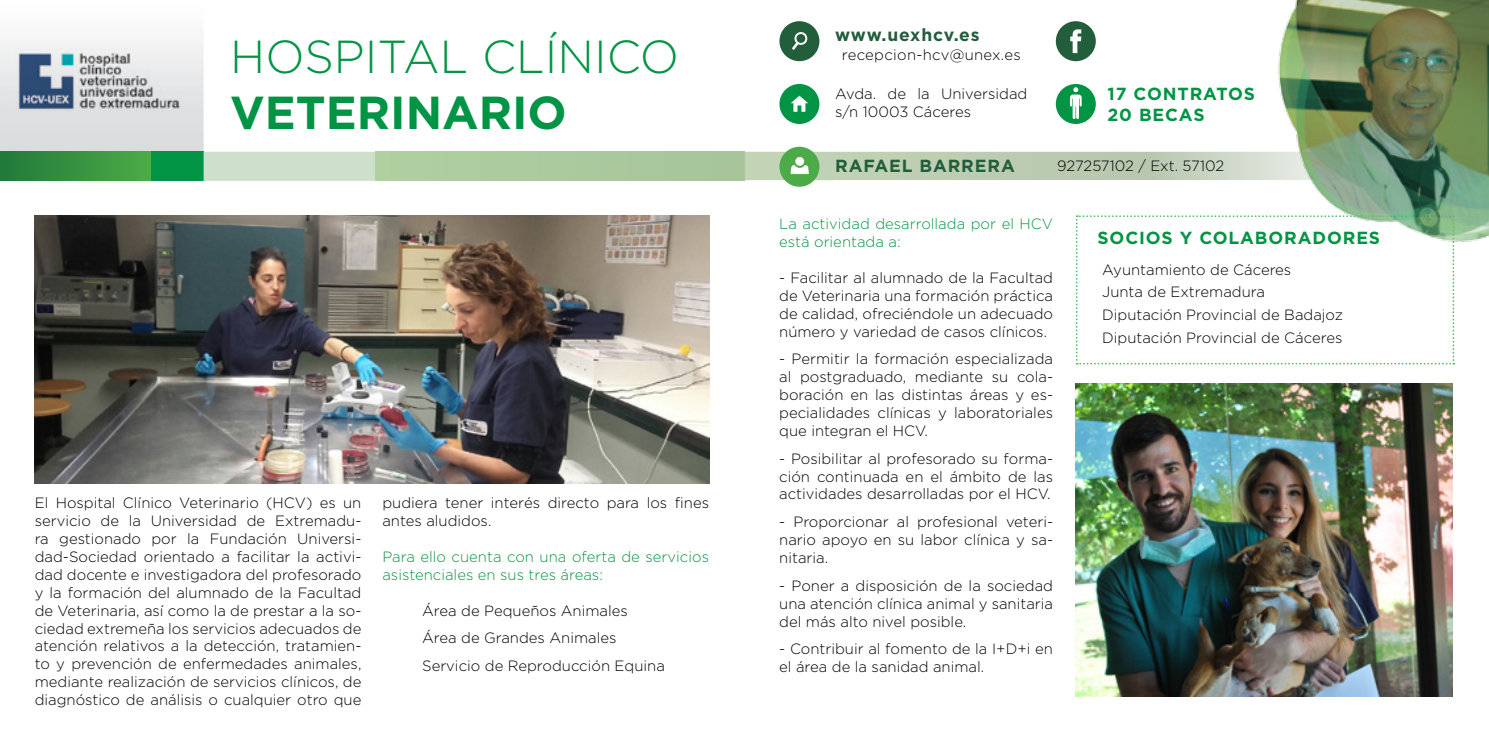
<style>
.page{position:relative;width:1489px;height:745px;background:#fff}
.page>*{position:absolute;margin:0;border:0;box-sizing:border-box;transform-origin:0 0}
.t1{font:300 46.2px "Gotham";color:#009444}
.t2{font:700 46.2px "Gotham";color:#009444}
.t3{font:700 17.5px/21px "Gotham";letter-spacing:.05em;color:#009444}
.t4{font:700 17.5px "Gotham";letter-spacing:.05em;color:#225d3c}
.t5{font:300 14.88px/17.8px "Gotham";color:#000;text-align:justify}
.t6{font:300 14.88px/17.8px "Gotham";color:#0b9444}
.t7{font:300 14.88px "Gotham";letter-spacing:.02em;color:#000}
</style>
<div class="page">
<img style="left:0;top:38px;width:204px;height:114px">
<div style="left:0;top:152px;width:203px;height:29px;background:#009444"></div>
<div style="left:0;top:152px;width:150px;height:28px;background:linear-gradient(to right,#22793a,#4cab46)"></div>
<img style="left:1075px;top:383px;width:377px;height:313px">
<svg style="left:1075px;top:215px;width:379px;height:149px"></svg>
<img style="left:15px;top:49px;width:169px;height:64px">
<div style="left:779px;top:147px;width:40px;height:40px;background:#4cab48;border-radius:50%"></div>
<svg style="left:203px;top:152px;width:1015px;height:29px;background:#b7cead"></svg>
<div style="left:795px;top:157px;width:9px;height:9px;background:#fff;border-radius:50%"></div>
<div style="left:779px;top:21px;width:40px;height:40px;background:#225d3c;border-radius:50%"></div>
<svg style="left:792px;top:32px;width:16px;height:18px"></svg>
<div style="left:779px;top:84px;width:40px;height:40px;background:#009444;border-radius:50%"></div>
<svg style="left:790px;top:96px;width:18px;height:16px"></svg>
<div style="left:1055px;top:84px;width:40px;height:40px;background:#009444;border-radius:50%"></div>
<svg style="left:1069px;top:87px;width:12px;height:32px"></svg>
<div style="left:1055px;top:21px;width:40px;height:40px;background:#225d3c;border-radius:50%"></div>
<svg style="left:1070px;top:29px;width:11px;height:24px"></svg>
<img style="left:35px;top:215px;width:674px;height:267px">
<img style="left:1218px;top:0;width:270px;height:290px">
<h1 class="t1" style="left:230px;top:32px;width:65px">Hospital</h1>
<h1 class="t1" style="left:482px;top:32px;width:105px">Clínico</h1>
<h1 class="t2" style="left:230px;top:85px;width:338px">VETERI NARIO</h1>
<p class="t5" style="left:35px;top:493px;width:328px">El Hospital Clínico Veterinario (HCV) es un servicio de la Universidad de Extremadu&shy;ra gestionado por la Fundación Universi&shy;dad-Sociedad orientado a facilitar la activi&shy;dad docente e investigadora del profesorado y la formación del alumnado de la Facultad de Veterinaria, así como la de prestar a la so&shy;ciedad extremeña los servicios adecuados de atención relativos a la detección, tratamien&shy;to y prevención de enfermedades animales, mediante realización de servicios clínicos, de diagnóstico de análisis o cualquier otro que</p>
<p class="t5" style="left:382px;top:493px;width:328px">pudiera tener interés directo para los fines antes aludidos.</p>
<p class="t6" style="left:382px;top:547px;width:328px">Para ello cuenta con una oferta de servicios asistenciales en sus tres áreas:</p>
<p class="t5" style="left:422px;top:596px;width:244px;line-height:27.8px;text-align:left">Área de Pequeños Animales<br>Área de Grandes Animales<br>Servicio de Reproducción Equina</p>
<p class="t4" style="left:835px;top:24px;width:146px">WWW.UEXHCV.ES</p>
<p class="t7" style="left:841px;top:46px;width:180px">recepcion-hcv@unex.es</p>
<p class="t5" style="left:835px;top:85px;width:194px">Avda. de la Universidad s/n 10003 Cáceres</p>
<p class="t3" style="left:1107px;top:83px;width:149px">17 CONTRATOS<br>20 BECAS</p>
<p class="t4" style="left:835px;top:156px;width:181px">RAFAEL BARRERA</p>
<p class="t5" style="left:1057px;top:156px;width:169px">927257102 / Ext. 57102</p>
<p class="t6" style="left:779px;top:215px;width:275px">La actividad desarrollada por el HCV está orientada a:</p>
<p class="t5" style="left:779px;top:268px;width:275px">- Facilitar al alumnado de la Facultad de Veterinaria una formación práctica de calidad, ofreciéndole un adecuado número y variedad de casos clínicos.</p>
<p class="t5" style="left:779px;top:350px;width:275px">- Permitir la formación especializada al postgraduado, mediante su cola&shy;boración en las distintas áreas y es&shy;pecialidades clínicas y laboratoriales que integran el HCV.</p>
<p class="t5" style="left:779px;top:449px;width:275px">- Posibilitar al profesorado su forma&shy;ción continuada en el ámbito de las actividades desarrolladas por el HCV.</p>
<p class="t5" style="left:779px;top:512px;width:275px">- Proporcionar al profesional veteri&shy;nario apoyo en su labor clínica y sa&shy;nitaria.</p>
<p class="t5" style="left:779px;top:576px;width:275px">- Poner a disposición de la sociedad una atención clínica animal y sanitaria del más alto nivel posible.</p>
<p class="t5" style="left:779px;top:639px;width:275px">- Contribuir al fomento de la I+D+i en el área de la sanidad animal.</p>
<p class="t3" style="left:1097px;top:227px;width:130px">SOCIOS Y COLA</p>
<p class="t3" style="left:1254px;top:227px;width:29px">BORADORES</p>
<p class="t5" style="left:1102px;top:257px;width:242px;line-height:22.8px;text-align:left">Ayuntamiento de Cáceres<br>Junta de Extremadura<br>Diputación Provincial de Badajoz<br>Diputación Provincial de Cáceres</p>
</div>
